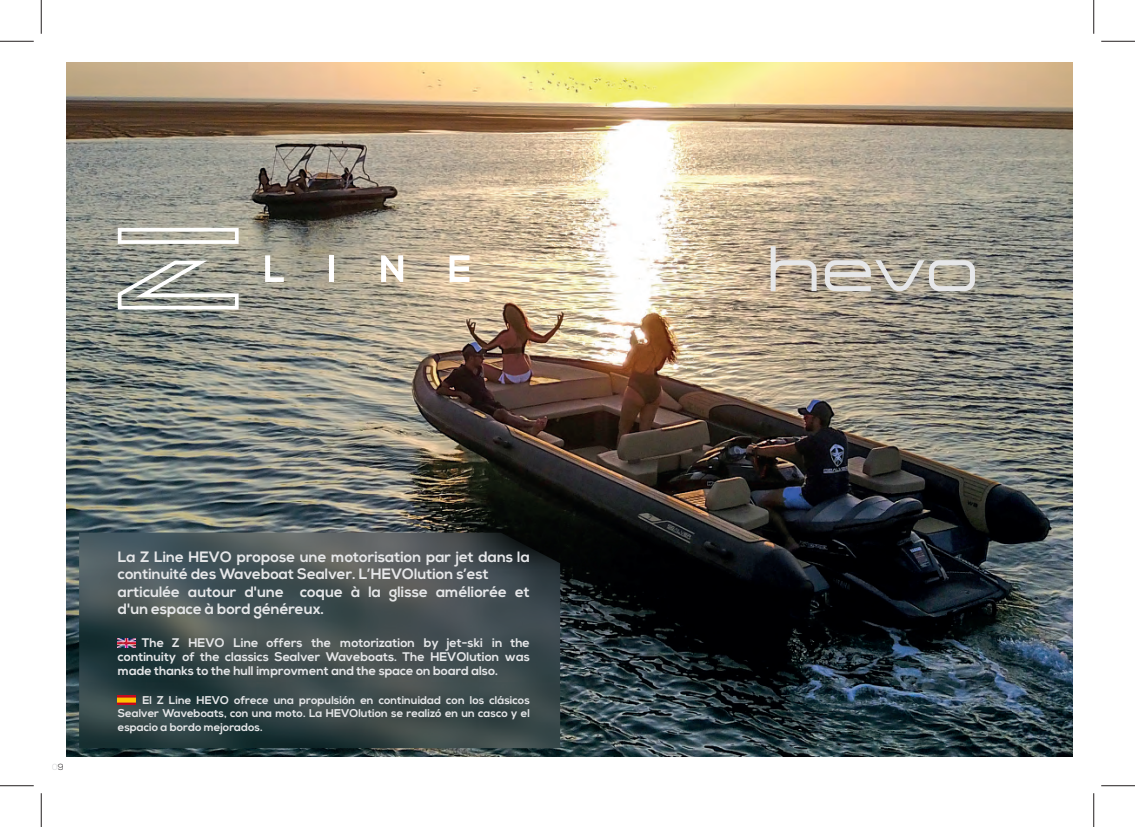
<style>
.page{position:relative;width:1135px;height:827px;background:#fff}
.page>*{position:absolute;margin:0;border:0;box-sizing:border-box;transform-origin:0 0}
.t1{font:700 15px/17.5px "Nexa";color:#e6e7e9}
.t2{font:700 12.5px/13.8px "Nexa";color:#e6e7e9;text-align:justify}
.t3{font:700 11.25px/13.8px "Nexa";color:#e6e7e9;text-align:justify}
.t4{font:300 8.88px "Nexa";color:#d1d2d4}
.s1{color:#231f20}
</style>
<div class="page">
<img style="left:66px;top:62px;width:1007px;height:694px">
<svg style="left:118px;top:228px;width:121px;height:81px"></svg>
<svg style="left:265px;top:255px;width:19px;height:27px"></svg>
<div style="left:329px;top:255px;width:5px;height:27px;background:#fff"></div>
<svg style="left:381px;top:255px;width:22px;height:27px"></svg>
<svg style="left:449px;top:255px;width:20px;height:27px"></svg>
<svg style="left:771px;top:246px;width:46px;height:45px;background:#bcafa0"></svg>
<svg style="left:825px;top:260px;width:150px;height:31px;background:#bcb7ad"></svg>
<img style="left:79px;top:532px;width:481px;height:216px">
<hr style="left:0;top:41px;width:34px;height:1px;background:#231f20">
<hr style="left:1101px;top:41px;width:34px;height:1px;background:#231f20">
<hr style="left:0;top:785px;width:34px;height:1px;background:#231f20">
<hr style="left:1101px;top:785px;width:34px;height:1px;background:#231f20">
<hr style="left:41px;top:0;width:1px;height:34px;background:#231f20">
<hr style="left:41px;top:793px;width:1px;height:34px;background:#231f20">
<hr style="left:1093px;top:0;width:1px;height:34px;background:#231f20">
<hr style="left:1093px;top:793px;width:1px;height:34px;background:#231f20">
<img style="left:118px;top:639px;width:18px;height:8px">
<img style="left:118px;top:695px;width:18px;height:9px">
<p class="t4" style="left:52px;top:762px;width:13px">0<span class="s1">9</span></p>
<p class="t1" style="left:118px;top:548px;width:413px">La Z Line HEVO propose une motorisation par jet dans la continuité des Waveboat Sealver. L’HEVOlution s’est articulée autour d'une coque à la glisse améliorée et d'un espace à bord généreux.</p>
<p class="t2" style="left:118px;top:636px;width:413px;text-indent:24px">The Z HEVO Line offers the motorization by jet-ski in the continuity of the classics Sealver Waveboats. The HEVOlution was made thanks to the hull improvment and the space on board also.</p>
<p class="t3" style="left:118px;top:693px;width:413px;text-indent:25px">El Z Line HEVO ofrece una propulsión en continuidad con los clásicos Sealver Waveboats, con una moto. La HEVOlution se realizó en un casco y el espacio a bordo mejorados.</p>
</div>
